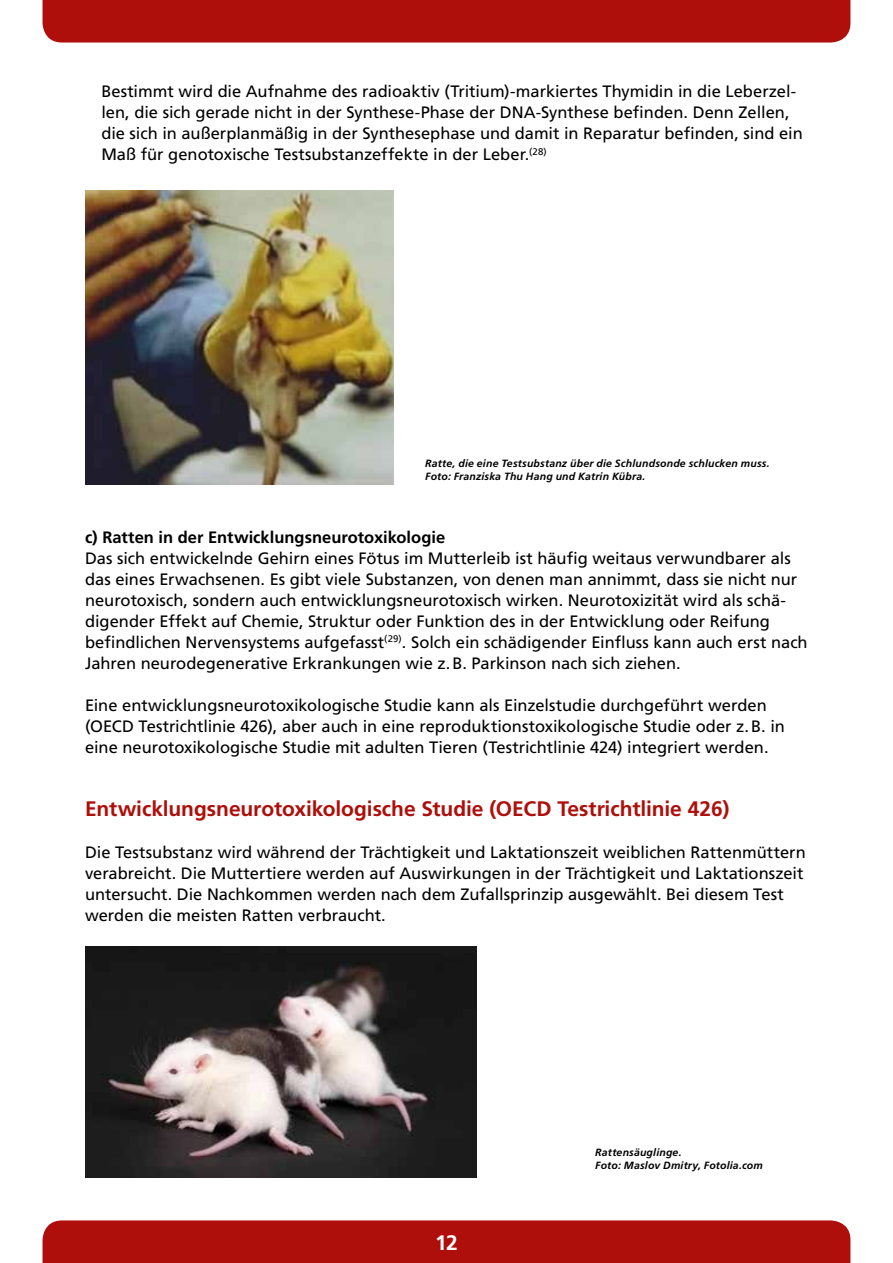
<style>
.page{position:relative;width:893px;height:1263px;background:#fff}
.page>*{position:absolute;margin:0;border:0;box-sizing:border-box;transform-origin:0 0}
.t1{font:700 21px "Frutiger LT Std";letter-spacing:-.005em;color:#ae0f0a}
.t2{font:700 21px "Frutiger LT Std";color:#fff}
.t3{font:16.5px/21px "Frutiger LT Std";color:#000}
.t4{font:700 16.5px "Frutiger LT Std";color:#000}
.t5{font:italic 700 10.5px/12.6px "Frutiger LT Std";letter-spacing:.015em;color:#000}
</style>
<div class="page">
<div style="left:43px;top:0;width:807px;height:43px;background:#ae0f0a"></div>
<img style="left:85px;top:190px;width:308px;height:294px">
<img style="left:85px;top:946px;width:391px;height:231px">
<div style="left:43px;top:1220px;width:807px;height:43px;background:#ae0f0a"></div>
<p class="t3" style="left:101px;top:81px;width:703px">Bestimmt wird die Aufnahme des radioaktiv (Tritium)-markiertes Thymidin in die Leberzel&shy;len, die sich gerade nicht in der Synthese-Phase der DNA-Synthese befinden. Denn Zellen, die sich in außerplanmäßig in der Synthesephase und damit in Reparatur befinden, sind ein Maß für genotoxische Testsubstanzeffekte in der Leber.<sup>(28)</sup></p>
<p class="t5" style="left:425px;top:457px;width:346px">Ratte, die eine Testsubstanz über die Schlundsonde schlucken muss.<br>Foto: Franziska Thu Hang und Katrin Kübra.</p>
<p class="t4" style="left:85px;top:527px;width:362px">c) Ratten in der Entwicklungsneurotoxikologie</p>
<p class="t3" style="left:85px;top:547px;width:724px">Das sich entwickelnde Gehirn eines Fötus im Mutterleib ist häufig weitaus verwundbarer als das eines Erwachsenen. Es gibt viele Substanzen, von denen man annimmt, dass sie nicht nur neurotoxisch, sondern auch entwicklungsneurotoxisch wirken. Neurotoxizität wird als schä&shy;digender Effekt auf Chemie, Struktur oder Funktion des in der Entwicklung oder Reifung befindlichen Nervensystems aufgefasst<sup>(29)</sup>. Solch ein schädigender Einfluss kann auch erst nach Jahren neurodegenerative Erkrankungen wie z.B. Parkinson nach sich ziehen.</p>
<p class="t3" style="left:85px;top:694px;width:701px">Eine entwicklungsneurotoxikologische Studie kann als Einzelstudie durchgeführt werden (OECD Testrichtlinie 426), aber auch in eine reproduktionstoxikologische Studie oder z.B. in eine neurotoxikologische Studie mit adulten Tieren (Testrichtlinie 424) integriert werden.</p>
<p class="t1" style="left:85px;top:796px;width:646px">Entwicklungsneurotoxikologische Studie (OECD Testrichtlinie 426)</p>
<p class="t3" style="left:85px;top:841px;width:722px">Die Testsubstanz wird während der Trächtigkeit und Laktationszeit weiblichen Rattenmüttern verabreicht. Die Muttertiere werden auf Auswirkungen in der Trächtigkeit und Laktationszeit untersucht. Die Nachkommen werden nach dem Zufallsprinzip ausgewählt. Bei diesem Test werden die meisten Ratten verbraucht.</p>
<p class="t2" style="left:435px;top:1230px;width:24px">12</p>
<p class="t5" style="left:595px;top:1146px;width:169px">Rattensäuglinge.<br>Foto: Maslov Dmitry, Fotolia.com</p>
</div>
